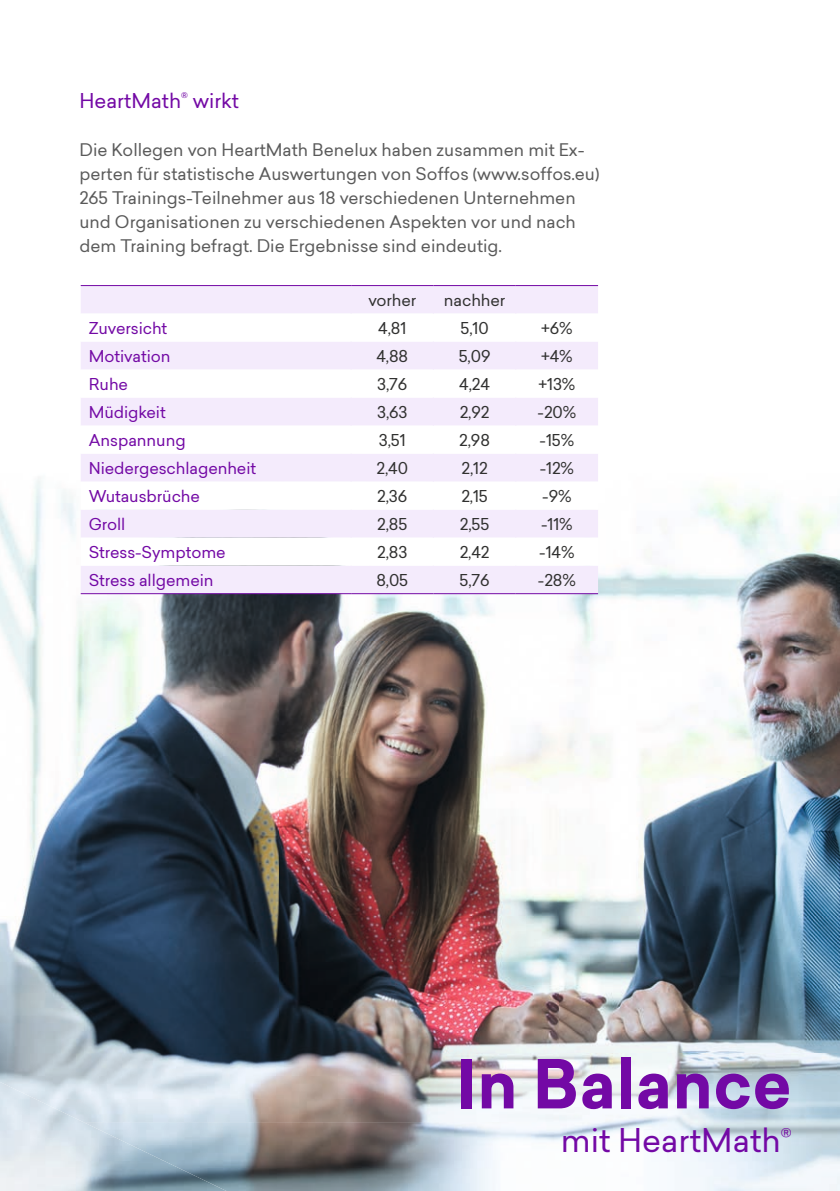
<style>
.page{position:relative;width:840px;height:1191px;background:#fff}
.page>*{position:absolute;margin:0;border:0;box-sizing:border-box;transform-origin:0 0}
.t1{font:700 66px "Sailec";color:#7309a5}
.t2{font:32px "Sailec";color:#7309a5}
.t3{font:20px "Sailec";color:#7309a5}
.t4{font:17px/24px "Sailec";color:#5a5a5a}
.t5{font:16px "Sailec";letter-spacing:-.005em;color:#313130}
.t6{font:16px "Sailec";letter-spacing:-.005em;color:#7309a5}
</style>
<div class="page">
<img style="left:0;top:285px;width:839px;height:768px">
<img style="left:0;top:1053px;width:559px;height:69px">
<img style="left:559px;top:1053px;width:280px;height:138px">
<img style="left:226px;top:1122px;width:334px;height:69px">
<img style="left:0;top:1082px;width:226px;height:109px">
<div style="left:81px;top:286px;width:516px;height:307px;background:#f4ebfc"></div>
<svg style="left:81px;top:313px;width:516px;height:252px"></svg>
<svg style="left:350px;top:286px;width:1px;height:27px"></svg>
<svg style="left:432px;top:286px;width:1px;height:27px"></svg>
<svg style="left:515px;top:286px;width:1px;height:27px"></svg>
<svg style="left:350px;top:341px;width:1px;height:28px"></svg>
<svg style="left:432px;top:341px;width:1px;height:28px"></svg>
<svg style="left:515px;top:341px;width:1px;height:28px"></svg>
<svg style="left:350px;top:397px;width:1px;height:28px"></svg>
<svg style="left:432px;top:397px;width:1px;height:28px"></svg>
<svg style="left:515px;top:397px;width:1px;height:28px"></svg>
<svg style="left:350px;top:453px;width:1px;height:28px"></svg>
<svg style="left:432px;top:453px;width:1px;height:28px"></svg>
<svg style="left:515px;top:453px;width:1px;height:28px"></svg>
<svg style="left:350px;top:509px;width:1px;height:28px"></svg>
<svg style="left:432px;top:509px;width:1px;height:28px"></svg>
<svg style="left:515px;top:509px;width:1px;height:28px"></svg>
<svg style="left:350px;top:565px;width:1px;height:28px"></svg>
<svg style="left:432px;top:565px;width:1px;height:28px"></svg>
<svg style="left:515px;top:565px;width:1px;height:28px"></svg>
<hr style="left:81px;top:285px;width:270px;height:1px;background:#7309a5">
<hr style="left:351px;top:285px;width:82px;height:1px;background:#7309a5">
<hr style="left:433px;top:285px;width:82px;height:1px;background:#7309a5">
<hr style="left:515px;top:285px;width:82px;height:1px;background:#7309a5">
<hr style="left:81px;top:593px;width:270px;height:1px;background:#7309a5">
<hr style="left:351px;top:593px;width:82px;height:1px;background:#7309a5">
<hr style="left:433px;top:593px;width:82px;height:1px;background:#7309a5">
<hr style="left:515px;top:593px;width:82px;height:1px;background:#7309a5">
<p class="t3" style="left:79px;top:86px;width:161px">HeartMath<sup>®</sup> wirkt</p>
<p class="t4" style="left:79px;top:137px;width:521px">Die Kollegen von HeartMath Benelux haben zusammen mit Ex&shy;perten für statistische Auswertungen von Soffos (www.soffos.eu)<br>265 Trainings-Teilnehmer aus 18 verschiedenen Unternehmen und Organisationen zu verschiedenen Aspekten vor und nach dem Training befragt. Die Ergebnisse sind eindeutig.</p>
<p class="t5" style="left:368px;top:288px;width:49px">vorher</p>
<p class="t5" style="left:443px;top:288px;width:63px">nachher</p>
<p class="t6" style="left:89px;top:316px;width:80px">Zuversicht</p>
<p class="t5" style="left:378px;top:316px;width:30px">4,81</p>
<p class="t5" style="left:460px;top:316px;width:30px">5,10</p>
<p class="t5" style="left:541px;top:316px;width:33px">+6%</p>
<p class="t6" style="left:89px;top:344px;width:83px">Motivation</p>
<p class="t5" style="left:376px;top:344px;width:33px">4,88</p>
<p class="t5" style="left:458px;top:344px;width:33px">5,09</p>
<p class="t5" style="left:541px;top:344px;width:33px">+4%</p>
<p class="t6" style="left:89px;top:372px;width:41px">Ruhe</p>
<p class="t5" style="left:377px;top:372px;width:31px">3,76</p>
<p class="t5" style="left:459px;top:372px;width:32px">4,24</p>
<p class="t5" style="left:538px;top:372px;width:38px">+13%</p>
<p class="t6" style="left:89px;top:400px;width:78px">Müdigkeit</p>
<p class="t5" style="left:377px;top:400px;width:32px">3,63</p>
<p class="t5" style="left:459px;top:400px;width:31px">2,92</p>
<p class="t5" style="left:537px;top:400px;width:40px">-20%</p>
<p class="t6" style="left:89px;top:428px;width:98px">Anspannung</p>
<p class="t5" style="left:378px;top:428px;width:28px">3,51</p>
<p class="t5" style="left:459px;top:428px;width:32px">2,98</p>
<p class="t5" style="left:539px;top:428px;width:36px">-15%</p>
<p class="t6" style="left:89px;top:456px;width:169px">Niedergeschlagenheit</p>
<p class="t5" style="left:376px;top:456px;width:33px">2,40</p>
<p class="t5" style="left:461px;top:456px;width:28px">2,12</p>
<p class="t5" style="left:539px;top:456px;width:36px">-12%</p>
<p class="t6" style="left:89px;top:484px;width:113px">Wutausbrüche</p>
<p class="t5" style="left:377px;top:484px;width:31px">2,36</p>
<p class="t5" style="left:461px;top:484px;width:28px">2,15</p>
<p class="t5" style="left:542px;top:484px;width:31px">-9%</p>
<p class="t6" style="left:89px;top:512px;width:38px">Groll</p>
<p class="t5" style="left:377px;top:512px;width:32px">2,85</p>
<p class="t5" style="left:459px;top:512px;width:31px">2,55</p>
<p class="t5" style="left:541px;top:512px;width:33px">-11%</p>
<p class="t6" style="left:89px;top:540px;width:138px">Stress-Symptome</p>
<p class="t5" style="left:377px;top:540px;width:32px">2,83</p>
<p class="t5" style="left:459px;top:540px;width:31px">2,42</p>
<p class="t5" style="left:539px;top:540px;width:37px">-14%</p>
<p class="t6" style="left:89px;top:568px;width:126px">Stress allgemein</p>
<p class="t5" style="left:376px;top:568px;width:33px">8,05</p>
<p class="t5" style="left:459px;top:568px;width:32px">5,76</p>
<p class="t5" style="left:537px;top:568px;width:39px">-28%</p>
<h1 class="t1" style="left:456px;top:1037px;width:336px">In Balance</h1>
<h2 class="t2" style="left:560px;top:1118px;width:232px">mit HeartMath<sup>®</sup></h2>
</div>
